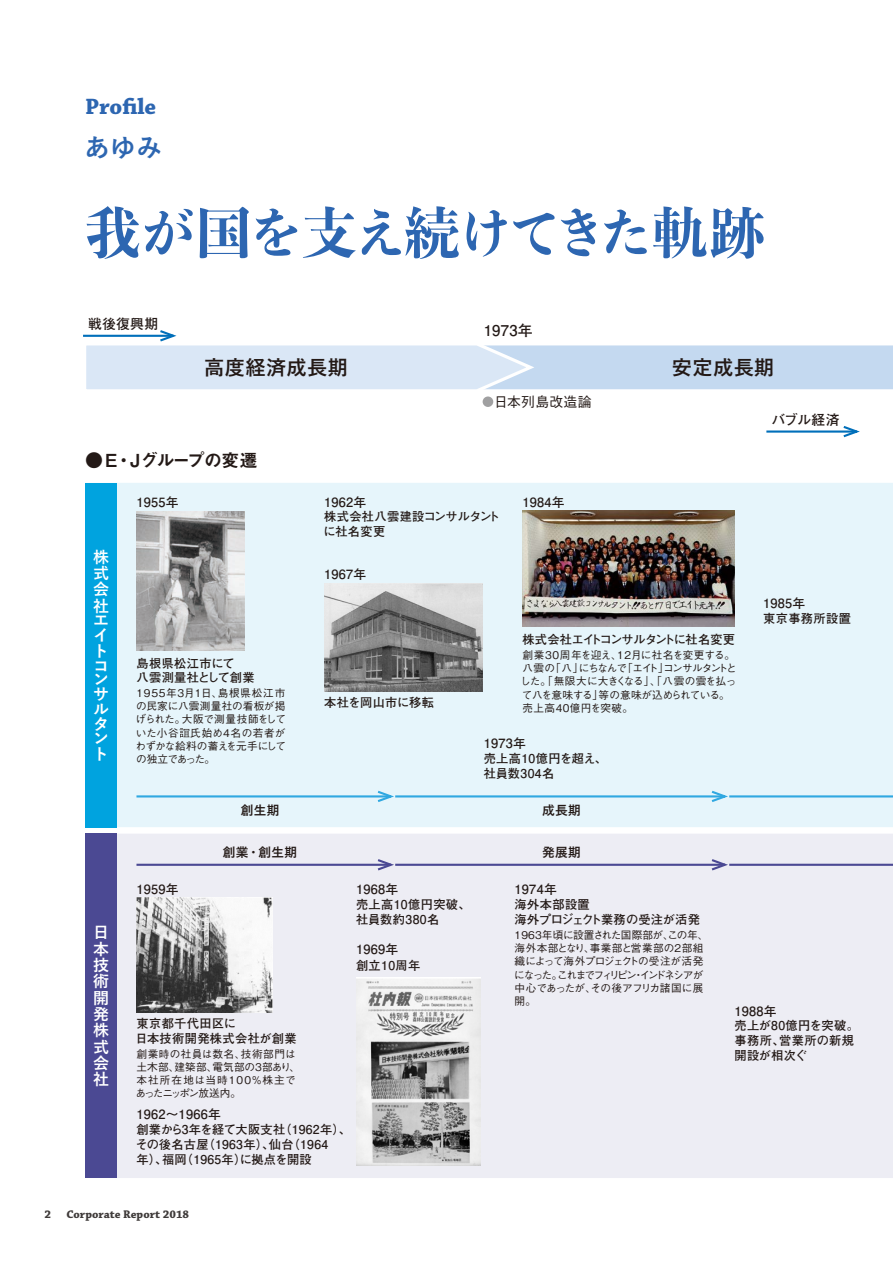
<style>
.page{position:relative;width:893px;height:1263px;background:#fff}
.page>*{position:absolute;margin:0;border:0;box-sizing:border-box;transform-origin:0 0}
.t1{font:800 55.35px "Yu Min";letter-spacing:-.045em;color:#2d66b1}
.t2{font:700 25.5px "Yu Go";color:#2d66b1}
.t3{font:700 23.4px "Chaparral Pro";color:#2d66b1}
.t4{font:700 20.25px "Yu Go";letter-spacing:.02em;color:#231916}
.t5{font:18px "Midashi Go Pro MB31";letter-spacing:-.05em;color:#231916}
.t6{font:700 15.9px/16.4px "Yu Go";color:#fff;text-align:justify}
.t7{font:700 14.85px "Futo Go B101 Pr 6";letter-spacing:.02em;color:#231916}
.t8{font:700 13.8px "Futo Go B101 Pr 6";letter-spacing:.02em;color:#231916}
.t9{font:500 13.8px "Gothic BBB Pro";letter-spacing:.02em;color:#231916}
.t10{font:700 12.75px "Futo Go B101 Pr 6";letter-spacing:.02em;color:#231916}
.t11{font:700 12.75px "Yu Go";letter-spacing:.02em;color:#231916}
.t12{font:700 12.15px/14.9px "Futo Go B101 Pr 6";letter-spacing:.02em;color:#231916}
.t13{font:700 12.15px "Futo Go B101 Pr 6";letter-spacing:-.06em;color:#231916}
.t14{font:700 12.15px "Futo Go B101 Pr 6";color:#231916}
.t15{font:700 11.7px "Chaparral Pro";color:#3f3b3a}
.t16{font:500 10.65px/13.4px "Gothic BBB Pro";letter-spacing:-.065em;color:#231916}
.t17{font:500 10.65px/13.4px "Gothic BBB Pro";letter-spacing:-.04em;color:#231916}
.t18{font:500 10.65px/13.4px "Gothic BBB Pro";letter-spacing:-.015em;color:#231916;text-align:justify}
.t19{font:500 10.65px/13.4px "Gothic BBB Pro";letter-spacing:.02em;color:#231916}
</style>
<div class="page">
<div style="left:483px;top:396px;width:10px;height:11px;background:#a0a0a1;border-radius:50%"></div>
<svg style="left:83px;top:330px;width:810px;height:60px"></svg>
<hr style="left:766px;top:430px;width:91px;height:3px;background:#006fba">
<svg style="left:841px;top:426px;width:19px;height:12px"></svg>
<div style="left:85px;top:833px;width:808px;height:345px;background:#ededf4"></div>
<div style="left:117px;top:483px;width:776px;height:344px;background:#e6f5fb"></div>
<div style="left:85px;top:483px;width:32px;height:344px;background:#00a3df"></div>
<div style="left:85px;top:834px;width:32px;height:344px;background:#4b4993"></div>
<svg style="left:180px;top:728px;width:9px;height:9px"></svg>
<img style="left:136px;top:512px;width:109px;height:139px">
<img style="left:324px;top:583px;width:159px;height:108px">
<img style="left:522px;top:511px;width:212px;height:115px">
<img style="left:136px;top:898px;width:137px;height:115px">
<img style="left:356px;top:978px;width:124px;height:187px">
<hr style="left:136px;top:795px;width:255px;height:2px;background:#30a8e1">
<svg style="left:375px;top:789px;width:22px;height:15px"></svg>
<hr style="left:136px;top:864px;width:255px;height:2px;background:#4b4993">
<svg style="left:375px;top:857px;width:22px;height:15px"></svg>
<hr style="left:395px;top:795px;width:330px;height:2px;background:#30a8e1">
<svg style="left:709px;top:789px;width:22px;height:15px"></svg>
<hr style="left:395px;top:864px;width:330px;height:2px;background:#4b4993">
<svg style="left:709px;top:857px;width:22px;height:15px"></svg>
<hr style="left:729px;top:795px;width:164px;height:2px;background:#30a8e1">
<hr style="left:729px;top:864px;width:164px;height:2px;background:#4b4993">
<h3 class="t3" style="left:85px;top:93px;width:73px">Profile</h3>
<h2 class="t2" style="left:85px;top:133px;width:79px">あゆみ</h2>
<h1 class="t1" style="left:85px;top:190px;width:681px">我が国を支え続けてきた軌跡</h1>
<p class="t8" style="left:88px;top:313px;width:72px">戦後復興期</p>
<p class="t7" style="left:484px;top:318px;width:51px">1973年</p>
<h3 class="t4" style="left:204px;top:356px;width:145px">高度経済成長期</h3>
<h3 class="t4" style="left:672px;top:356px;width:104px">安定成長期</h3>
<p class="t9" style="left:494px;top:391px;width:99px">日本列島改造論</p>
<p class="t8" style="left:772px;top:409px;width:69px">バブル経済</p>
<h3 class="t5" style="left:85px;top:446px;width:174px">● E・Jグループの変遷</h3>
<h3 class="t6" style="left:93px;top:549px;width:17px">株式会社</h3>
<h3 class="t6" style="left:93px;top:613px;width:16px;line-height:14.7px">エイトコン</h3>
<h3 class="t6" style="left:93px;top:687px;width:17px;line-height:14.9px">サルタント</h3>
<p class="t10" style="left:136px;top:492px;width:44px">1955年</p>
<p class="t12" style="left:136px;top:655px;width:120px">島根県松江市にて<br>八雲測量社として創業</p>
<p class="t18" style="left:136px;top:685px;width:152px">1955年3月1日、島根県松江市の民家に八雲測量社の看板が掲げられた。大阪で測量技師をしていた小谷 氏始め4名の若者がわずかな給料の蓄えを元手にしての独立であった。</p>
<p class="t10" style="left:324px;top:492px;width:44px">1962年</p>
<p class="t12" style="left:323px;top:509px;width:178px">株式会社八雲建設コンサルタントに社名変更</p>
<p class="t10" style="left:324px;top:563px;width:44px">1967年</p>
<p class="t14" style="left:324px;top:692px;width:111px">本社を岡山市に移転</p>
<p class="t10" style="left:522px;top:492px;width:44px">1984年</p>
<p class="t13" style="left:522px;top:629px;width:214px">株式会社エイトコンサルタントに社名変更</p>
<p class="t17" style="left:520px;top:647px;width:218px">創業30周年を迎え、12月に社名を変更する。八雲の「八」にちなんで「エイト」コンサルタントとした。「無限大に大きくなる」、「八雲の雲を払って八を意味する」等の意味が込められている。売上高40億円を突破。</p>
<p class="t10" style="left:484px;top:733px;width:44px">1973年</p>
<p class="t12" style="left:484px;top:751px;width:125px">売上高10億円を超え、社員数304名</p>
<p class="t11" style="left:241px;top:803px;width:40px">創生期</p>
<p class="t11" style="left:542px;top:803px;width:40px">成長期</p>
<p class="t11" style="left:223px;top:845px;width:76px">創業・創生期</p>
<p class="t11" style="left:542px;top:845px;width:40px">発展期</p>
<p class="t10" style="left:136px;top:879px;width:44px">1959年</p>
<p class="t10" style="left:515px;top:879px;width:44px">1974年</p>
<p class="t10" style="left:356px;top:879px;width:44px">1968年</p>
<p class="t10" style="left:763px;top:593px;width:44px">1985年</p>
<p class="t12" style="left:763px;top:610px;width:89px">東京事務所設置</p>
<h3 class="t6" style="left:93px;top:925px;width:17px;text-align:left">日本技術開発株式会社</h3>
<p class="t12" style="left:356px;top:897px;width:116px">売上高10億円突破、社員数約380名</p>
<p class="t10" style="left:356px;top:938px;width:44px">1969年</p>
<p class="t12" style="left:356px;top:958px;width:66px">創立10周年</p>
<p class="t12" style="left:135px;top:1016px;width:163px">東京都千代田区に<br>日本技術開発株式会社が創業</p>
<p class="t19" style="left:136px;top:1045px;width:166px">創業時の社員は数名、技術部門は土木部、建築部、電気部の3部あり、本社所在地は当時100％株主であったニッポン放送内。</p>
<p class="t10" style="left:136px;top:1104px;width:86px">1962～1966年</p>
<p class="t12" style="left:135px;top:1121px;width:217px">創業から3年を経て大阪支社（1962年）、その後名古屋（1963年）、仙台（1964<br>年）、福岡（1965年）に拠点を開設</p>
<p class="t15" style="left:45px;top:1207px;width:8px">2</p>
<p class="t15" style="left:67px;top:1207px;width:124px">Corporate Report 2018</p>
<p class="t12" style="left:515px;top:897px;width:187px">海外本部設置<br>海外プロジェクト業務の受注が活発</p>
<p class="t16" style="left:514px;top:927px;width:196px">1963年頃に設置された国際部が、この年、海外本部となり、事業部と営業部の2部組織によって海外プロジェクトの受注が活発になった。これまでフィリピン・インドネシアが中心であったが、その後アフリカ諸国に展開。</p>
<p class="t10" style="left:734px;top:1001px;width:44px">1988年</p>
<p class="t12" style="left:734px;top:1018px;width:126px">売上が80億円を突破。事務所、営業所の新規開設が相次ぐ</p>
</div>
